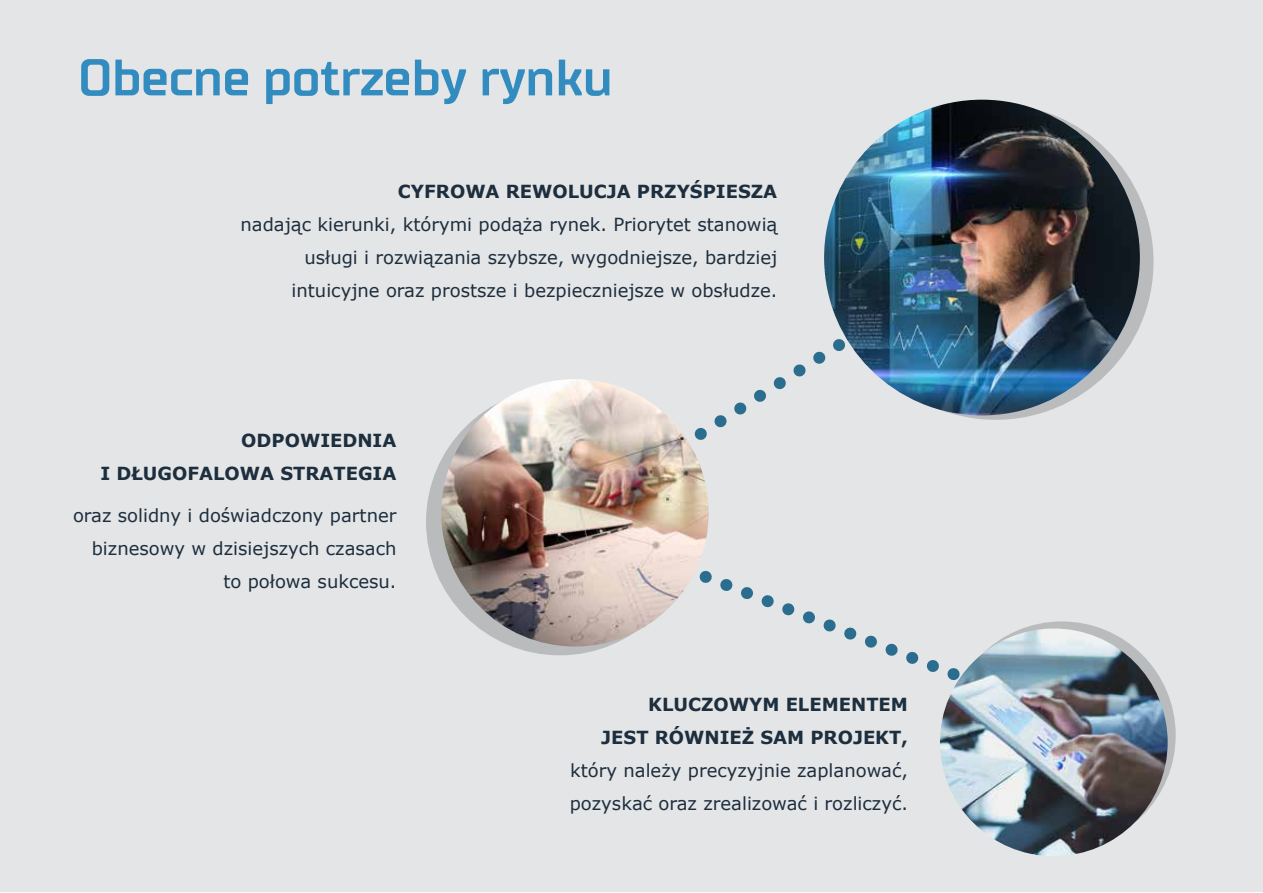
<style>
.page{position:relative;width:1263px;height:893px;background:#fff}
.page>*{position:absolute;margin:0;border:0;box-sizing:border-box;transform-origin:0 0}
.t1{font:700 51.15px "TT Supermolot";color:#338cbf}
.t2{font:18px/33px "Verdana";color:#1d2e3e;text-align:right}
.t3{font:700 18px/33px "Verdana";color:#1d2e3e;text-align:right}
</style>
<div class="page">
<div style="left:0;top:0;width:1263px;height:892px;background:#e4e5e6"></div>
<svg style="left:694px;top:326px;width:166px;height:114px"></svg>
<svg style="left:682px;top:570px;width:282px;height:111px"></svg>
<div style="left:838px;top:104px;width:315px;height:316px;background:#b9bbbd;border-radius:50%"></div>
<img style="left:824px;top:100px;width:316px;height:315px;border-radius:158px">
<div style="left:426px;top:388px;width:267px;height:267px;background:#b9bbbd;border-radius:50%"></div>
<img style="left:441px;top:379px;width:268px;height:267px;border-radius:134px">
<div style="left:948px;top:621px;width:228px;height:228px;background:#b9bbbd;border-radius:50%"></div>
<img style="left:940px;top:628px;width:228px;height:228px;border-radius:114px">
<h1 class="t1" style="left:79px;top:46px;width:535px">Obecne potrzeby rynku</h1>
<p class="t3" style="left:398px;top:174px;width:381px">CYFROWA REWOLUCJA PRZYŚPIESZA</p>
<p class="t2" style="left:240px;top:208px;width:538px">nadając kierunki, którymi podąża rynek. Priorytet stanowią usługi i rozwiązania szybsze, wygodniejsze, bardziej intuicyjne oraz prostsze i bezpieczniejsze w obsłudze.</p>
<p class="t3" style="left:100px;top:423px;width:297px">ODPOWIEDNIA<br>I DŁUGOFALOWA STRATEGIA</p>
<p class="t2" style="left:73px;top:498px;width:325px">oraz solidny i doświadczony partner biznesowy w dzisiejszych czasach to połowa sukcesu.</p>
<p class="t3" style="left:601px;top:688px;width:308px">KLUCZOWYM ELEMENTEM<br>JEST RÓWNIEŻ SAM PROJEKT,</p>
<p class="t2" style="left:570px;top:754px;width:340px;text-align:left">który należy precyzyjnie zaplanować, pozyskać oraz zrealizować i rozliczyć.</p>
</div>
